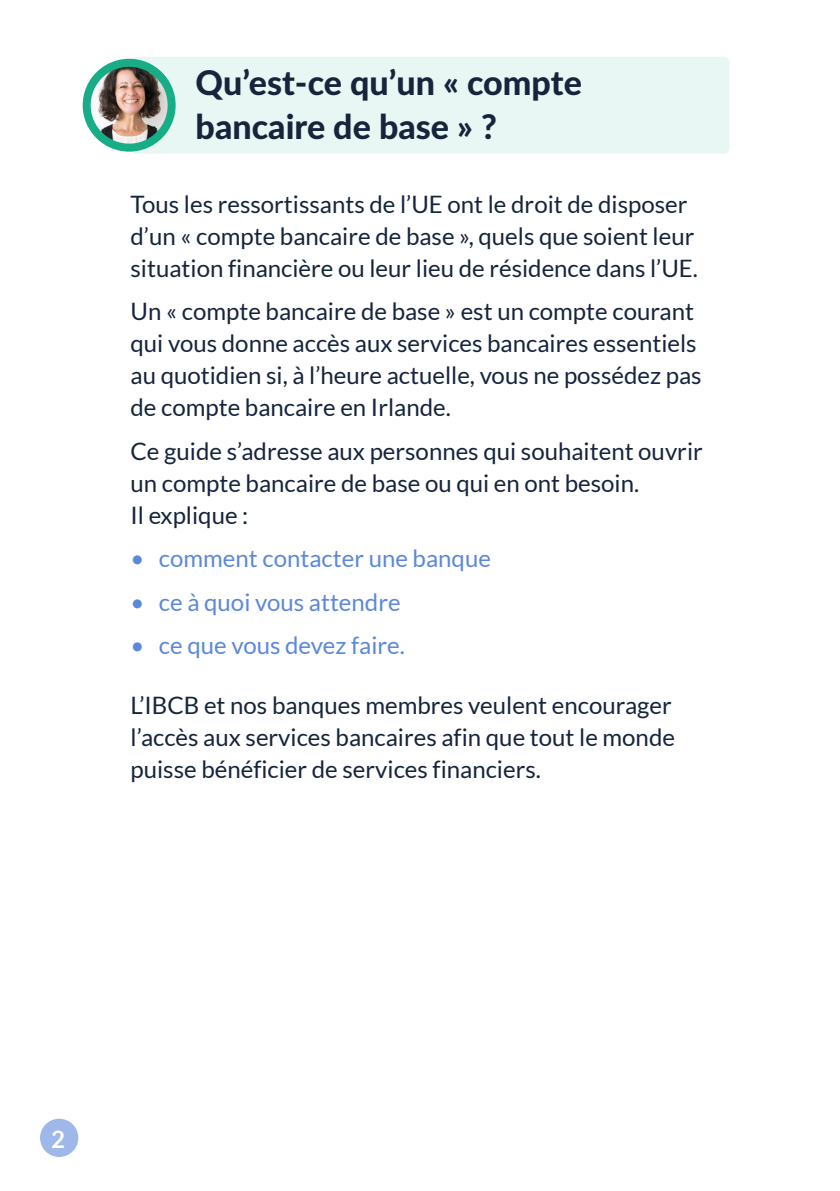
<style>
.page{position:relative;width:840px;height:1191px;background:#fff}
.page>*{position:absolute;margin:0;border:0;box-sizing:border-box;transform-origin:0 0}
.t1{font:800 34px/44px "Lato";color:#16243c}
.P1{font:24px/32px "Lato";color:#16243c}
.t2{font:24px "Lato";color:#5c88da}
.t3{font:700 24px "Lato";color:#fff}
</style>
<div class="page">
<div style="left:40px;top:1118px;width:38px;height:39px;background:#9db8e9;border-radius:50%"></div>
<div style="left:130px;top:57px;width:599px;height:97px;background:#e8f7f3;border-radius:6px"></div>
<img style="left:87px;top:63px;width:84px;height:85px;border-radius:42px">
<div style="left:83px;top:59px;width:92px;height:93px;border:8px solid #17ad87;border-radius:50%"></div>
<h1 class="t1" style="left:195px;top:59px;width:387px">Qu’est-ce qu’un « compte bancaire de base » ?</h1>
<p class="P1" style="left:130px;top:188px;width:568px">Tous les ressortissants de l’UE ont le droit de disposer d’un « compte bancaire de base », quels que soient leur situation financière ou leur lieu de résidence dans l’UE.</p>
<p class="P1" style="left:130px;top:295px;width:572px">Un « compte bancaire de base » est un compte courant qui vous donne accès aux services bancaires essentiels au quotidien si, à l’heure actuelle, vous ne possédez pas de compte bancaire en Irlande.</p>
<p class="P1" style="left:130px;top:435px;width:573px">Ce guide s’adresse aux personnes qui souhaitent ouvrir un compte bancaire de base ou qui en ont besoin.<br>Il explique :</p>
<p class="t2" style="left:130px;top:545px;width:362px">• comment contacter une banque</p>
<p class="t2" style="left:130px;top:588px;width:271px">• ce à quoi vous attendre</p>
<p class="t2" style="left:130px;top:632px;width:276px">• ce que vous devez faire.</p>
<p class="P1" style="left:130px;top:689px;width:545px">L’IBCB et nos banques membres veulent encourager l’accès aux services bancaires afin que tout le monde puisse bénéficier de services financiers.</p>
<p class="t3" style="left:51px;top:1125px;width:15px">2</p>
</div>
